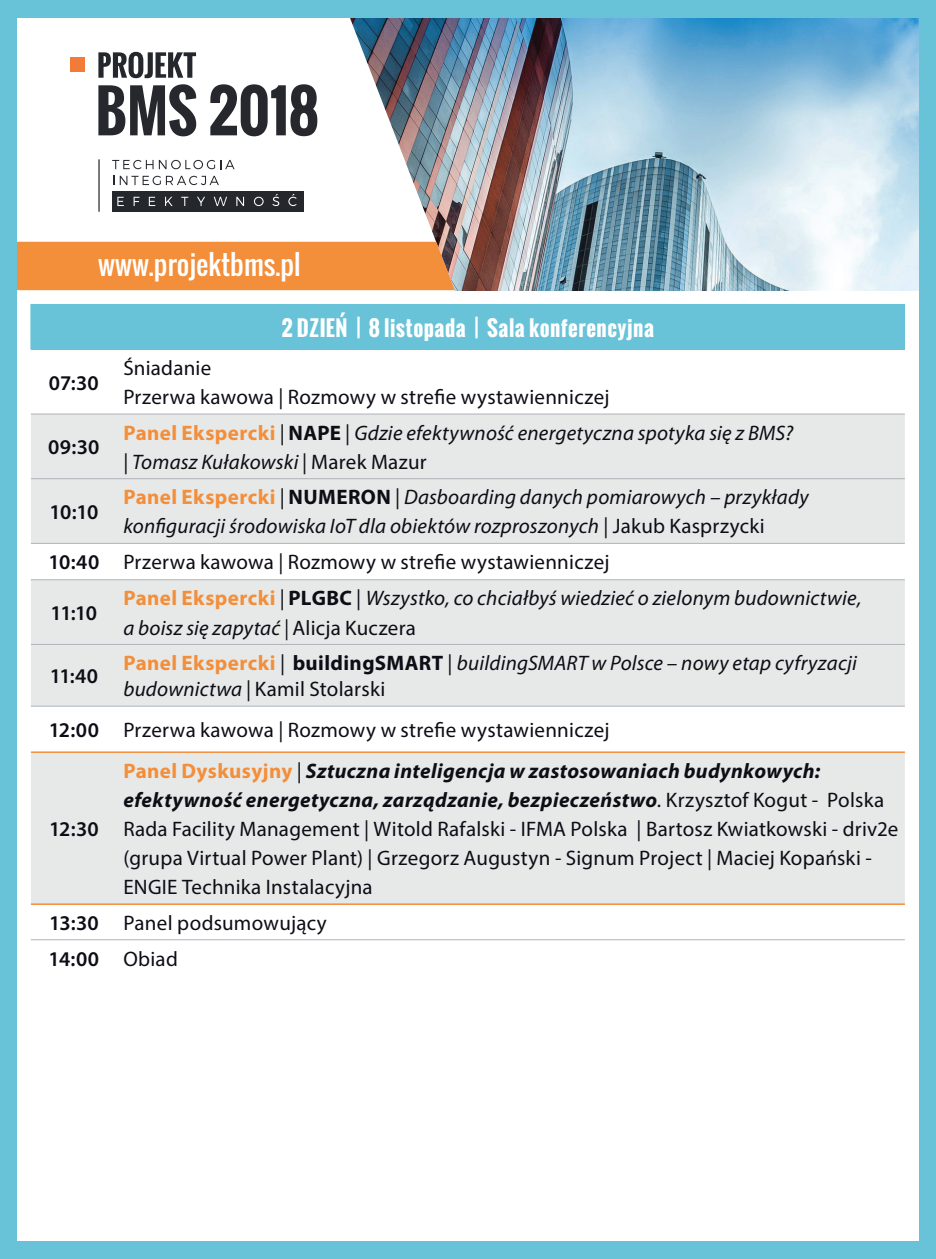
<style>
.page{position:relative;width:936px;height:1259px;background:#fff}
.page>*{position:absolute;margin:0;border:0;box-sizing:border-box;transform-origin:0 0}
.t1{font:27px "Oswald";color:#fff}
.t2{font:21px/29.1px "Myriad Pro";letter-spacing:.015em;color:#0e0c15}
.t3{font:italic 21px/29.1px "Myriad Pro";letter-spacing:.01em;color:#0e0c15}
.t4{font:600 21px "Myriad Pro";letter-spacing:-.015em;color:#0e0c15}
.t5{font:700 21px "Oswald";letter-spacing:.02em;color:#fff}
.s1{font-weight:700;font-style:normal;color:#f38e3a}
.s2{font-style:normal}
.s3{font-weight:700;font-style:normal}
.s4{font-weight:700;color:#f38e3a}
.s5{font-weight:700;font-style:italic}
.s6{font-style:italic}
</style>
<div class="page">
<img style="left:459px;top:17px;width:459px;height:273px">
<div style="left:0;top:1242px;width:935px;height:17px;background:#68c2d8"></div>
<div style="left:31px;top:304px;width:873px;height:45px;background:#68c2d8"></div>
<svg style="left:31px;top:414px;width:873px;height:489px;background:#e7eae9"></svg>
<svg style="left:31px;top:706px;width:873px;height:45px"></svg>
<hr style="left:30px;top:304px;width:1px;height:45px;background:#68c2d8">
<hr style="left:31px;top:413px;width:86px;height:1px;background:#aeb3b9">
<hr style="left:117px;top:413px;width:787px;height:1px;background:#aeb3b9">
<hr style="left:31px;top:478px;width:86px;height:1px;background:#aeb3b9">
<hr style="left:117px;top:478px;width:787px;height:1px;background:#aeb3b9">
<hr style="left:31px;top:543px;width:86px;height:1px;background:#aeb3b9">
<hr style="left:117px;top:543px;width:787px;height:1px;background:#aeb3b9">
<hr style="left:31px;top:579px;width:86px;height:1px;background:#aeb3b9">
<hr style="left:117px;top:579px;width:787px;height:1px;background:#aeb3b9">
<hr style="left:31px;top:644px;width:86px;height:1px;background:#aeb3b9">
<hr style="left:117px;top:644px;width:787px;height:1px;background:#aeb3b9">
<hr style="left:31px;top:939px;width:86px;height:1px;background:#aeb3b9">
<hr style="left:117px;top:939px;width:787px;height:1px;background:#aeb3b9">
<hr style="left:31px;top:705px;width:86px;height:1px;background:#aeb3b9">
<hr style="left:117px;top:705px;width:787px;height:1px;background:#aeb3b9">
<hr style="left:31px;top:751px;width:86px;height:2px;background:#f38e3a">
<hr style="left:117px;top:751px;width:787px;height:2px;background:#f38e3a">
<hr style="left:31px;top:903px;width:86px;height:2px;background:#f38e3a">
<hr style="left:117px;top:903px;width:787px;height:2px;background:#f38e3a">
<div style="left:918px;top:0;width:17px;height:1259px;background:#68c2d8"></div>
<svg style="left:17px;top:17px;width:442px;height:274px"></svg>
<div style="left:17px;top:242px;width:437px;height:48px;background:#f38e3a"></div>
<svg style="left:98px;top:52px;width:98px;height:26px"></svg>
<div style="left:70px;top:58px;width:14px;height:14px;background:#f27b38"></div>
<div style="left:112px;top:191px;width:191px;height:21px;background:#24272c"></div>
<svg style="left:112px;top:160px;width:41px;height:9px"></svg>
<svg style="left:159px;top:160px;width:75px;height:9px"></svg>
<svg style="left:120px;top:176px;width:99px;height:9px"></svg>
<svg style="left:117px;top:197px;width:7px;height:9px"></svg>
<svg style="left:134px;top:197px;width:5px;height:9px"></svg>
<svg style="left:149px;top:197px;width:6px;height:9px"></svg>
<svg style="left:165px;top:197px;width:8px;height:9px"></svg>
<svg style="left:181px;top:197px;width:7px;height:9px"></svg>
<svg style="left:197px;top:197px;width:8px;height:9px"></svg>
<svg style="left:214px;top:197px;width:13px;height:9px"></svg>
<svg style="left:236px;top:197px;width:8px;height:9px"></svg>
<svg style="left:254px;top:197px;width:9px;height:9px"></svg>
<svg style="left:272px;top:194px;width:7px;height:12px"></svg>
<svg style="left:288px;top:194px;width:8px;height:12px"></svg>
<hr style="left:98px;top:159px;width:2px;height:53px;background:#24272c">
<svg style="left:98px;top:84px;width:98px;height:52px"></svg>
<svg style="left:210px;top:84px;width:107px;height:52px"></svg>
<div style="left:0;top:0;width:935px;height:17px;background:#68c2d8"></div>
<div style="left:0;top:0;width:17px;height:1259px;background:#68c2d8"></div>
<p class="t1" style="left:98px;top:244px;width:204px">www.projektbms.pl</p>
<p class="t4" style="left:49px;top:371px;width:51px">07:30</p>
<p class="t4" style="left:48px;top:435px;width:53px">09:30</p>
<p class="t4" style="left:50px;top:500px;width:50px">10:10</p>
<p class="t5" style="left:282px;top:312px;width:374px">2 DZIEŃ | 8 listopada | Sala konferencyjna</p>
<p class="t2" style="left:123px;top:353px;width:89px">Śniadanie</p>
<p class="t2" style="left:123px;top:382px;width:487px">Przerwa kawowa | Rozmowy w strefie wystawienniczej</p>
<p class="t3" style="left:123px;top:418px;width:671px"><span class="s1">Panel Ekspercki</span> <span class="s2">|</span> <span class="s3">NAPE</span> <span class="s2">|</span> Gdzie efektywność energetyczna spotyka się z BMS? <span class="s2">|</span> Tomasz Kułakowski <span class="s2">| Marek Mazur</span></p>
<p class="t3" style="left:123px;top:483px;width:686px"><span class="s1">Panel Ekspercki</span> <span class="s2">|</span> <span class="s3">NUMERON</span> <span class="s2">|</span> Dasboarding danych pomiarowych – przykłady konfiguracji środowiska IoT dla obiektów rozproszonych <span class="s2">| Jakub Kasprzycki</span></p>
<p class="t4" style="left:49px;top:551px;width:52px">10:40</p>
<p class="t2" style="left:123px;top:547px;width:487px">Przerwa kawowa | Rozmowy w strefie wystawienniczej</p>
<p class="t4" style="left:51px;top:601px;width:48px">11:10</p>
<p class="t3" style="left:123px;top:584px;width:739px"><span class="s1">Panel Ekspercki</span> <span class="s2">|</span> <span class="s3">PLGBC</span> <span class="s2">|</span> Wszystko, co chciałbyś wiedzieć o zielonym budownictwie, a boisz się zapytać | <span class="s2">Alicja Kuczera</span></p>
<p class="t4" style="left:50px;top:664px;width:50px">11:40</p>
<p class="t3" style="left:123px;top:650px;width:734px;line-height:26.1px"><span class="s1">Panel Ekspercki</span> <span class="s2">|</span> <span class="s3">buildingSMART</span> <span class="s2">|</span> buildingSMART w Polsce – nowy etap cyfryzacji budownictwa <span class="s2">| Kamil Stolarski</span></p>
<p class="t4" style="left:49px;top:718px;width:52px">12:00</p>
<p class="t2" style="left:123px;top:715px;width:487px">Przerwa kawowa | Rozmowy w strefie wystawienniczej</p>
<p class="t4" style="left:49px;top:817px;width:51px">12:30</p>
<p class="t2" style="left:123px;top:756px;width:776px"><span class="s4">Panel Dyskusyjny</span> | <span class="s5">Sztuczna inteligencja w zastosowaniach budynkowych: efektywność energetyczna, zarządzanie, bezpieczeństwo</span><span class="s6">.</span> Krzysztof Kogut - Polska Rada Facility Management | Witold Rafalski - IFMA Polska | Bartosz Kwiatkowski - driv2e (grupa Virtual Power Plant) | Grzegorz Augustyn - Signum Project | Maciej Kopański - ENGIE Technika Instalacyjna</p>
<p class="t4" style="left:49px;top:911px;width:51px">13:30</p>
<p class="t2" style="left:123px;top:908px;width:205px">Panel podsumowujący</p>
<p class="t4" style="left:49px;top:947px;width:52px">14:00</p>
<p class="t2" style="left:123px;top:944px;width:56px">Obiad</p>
</div>
